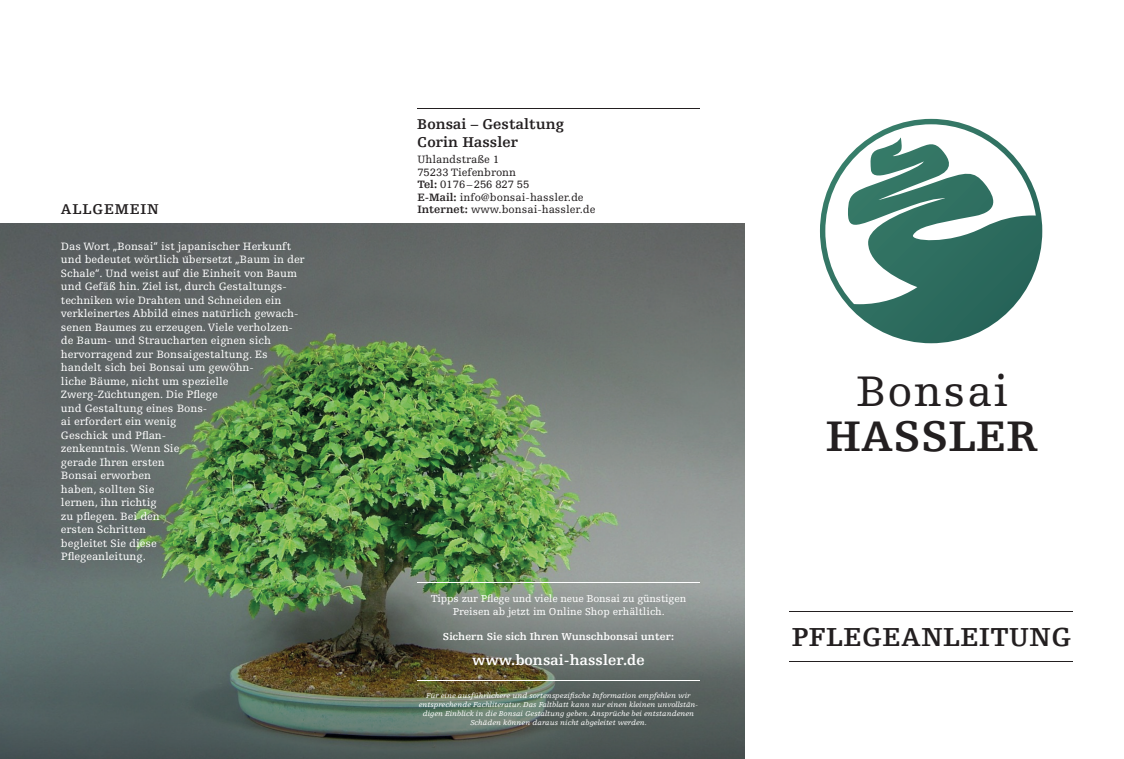
<style>
.page{position:relative;width:1124px;height:759px;background:#fff}
.page>*{position:absolute;margin:0;border:0;box-sizing:border-box;transform-origin:0 0}
.t1{font:700 45.12px "Egyptienne FLT Std";color:#231f20}
.t2{font:45.12px "Egyptienne FLT Std";letter-spacing:.03em;color:#231f20}
.t3{font:700 27.5px "Egyptienne FLT Std";letter-spacing:.015em;color:#231f20}
.t4{font:700 15px/18px "Egyptienne FLT Std";color:#231f20}
.t5{font:700 15px "Egyptienne FLT Std";color:#fff}
.t6{font:700 15px "Egyptienne FLT Std";letter-spacing:.05em;color:#231f20}
.t7{font:11.25px/13.5px "Egyptienne FLT Std";color:#fff}
.t8{font:11.25px/12.5px "Egyptienne FLT Std";color:#231f20}
.t9{font:11.25px "Adobe Hebrew";color:#fff}
.t10{font:10.62px/12.8px "Egyptienne FLT Std";letter-spacing:-.01em;color:#fff;text-align:center}
.t11{font:700 10.62px "Egyptienne FLT Std";color:#fff}
.t12{font:italic 7.5px "Egyptienne FLT Std";color:#fff}
.s1{font-weight:700}
</style>
<div class="page">
<img style="left:0;top:223px;width:700px;height:339px">
<img style="left:700px;top:223px;width:44px;height:339px">
<img style="left:43px;top:758px;width:701px;height:1px">
<img style="left:0;top:562px;width:744px;height:196px">
<svg style="left:820px;top:119px;width:222px;height:224px"></svg>
<hr style="left:417px;top:679px;width:282px;height:1px;background:#fff">
<hr style="left:417px;top:582px;width:282px;height:1px;background:#fff">
<hr style="left:417px;top:108px;width:282px;height:1px;background:#231f20">
<hr style="left:789px;top:660px;width:284px;height:1px;background:#231f20">
<hr style="left:789px;top:611px;width:284px;height:1px;background:#231f20">
<h3 class="t6" style="left:61px;top:200px;width:99px">ALLGEMEIN</h3>
<p class="t7" style="left:61px;top:239px;width:245px">Das Wort „Bonsai“ ist japanischer Herkunft und bedeutet wörtlich ubersetzt „Baum in der</p>
<p class="t9" style="left:189px;top:252px;width:5px">̈</p>
<p class="t7" style="left:61px;top:266px;width:237px">Schale .“ Und weist auf die Einheit von Baum</p>
<p class="t7" style="left:61px;top:293px;width:222px">techniken wie Drahten und Schneiden ein</p>
<p class="t7" style="left:61px;top:279px;width:227px">und Gefäß hin. Ziel ist, durch Gestaltungs-</p>
<p class="t7" style="left:61px;top:306px;width:239px">verkleinertes Abbild eines naturlich gewach-</p>
<p class="t9" style="left:226px;top:306px;width:5px">̈</p>
<p class="t7" style="left:61px;top:347px;width:208px">hervorragend zur Bonsaigestaltung. Es</p>
<p class="t7" style="left:61px;top:374px;width:169px">liche Bäume, nicht um spezielle</p>
<p class="t7" style="left:61px;top:320px;width:233px">senen Baumes zu erzeugen. Viele verholzen-</p>
<p class="t7" style="left:61px;top:333px;width:211px">de Baum- und Straucharten eignen sich</p>
<p class="t7" style="left:61px;top:360px;width:194px">handelt sich bei Bonsai um gewöhn-</p>
<p class="t7" style="left:61px;top:387px;width:158px">Zwerg-Zuchtungen. Die Pflege</p>
<p class="t9" style="left:111px;top:387px;width:5px">̈</p>
<p class="t7" style="left:61px;top:414px;width:117px">ai erfordert ein wenig</p>
<p class="t7" style="left:61px;top:401px;width:148px">und Gestaltung eines Bons-</p>
<p class="t7" style="left:61px;top:441px;width:120px">zenkenntnis. Wenn Sie</p>
<p class="t7" style="left:61px;top:428px;width:107px">Geschick und Pflan-</p>
<p class="t7" style="left:61px;top:455px;width:105px">gerade Ihren ersten<br>Bonsai erworben haben, sollten Sie lernen, ihn richtig zu pflegen. Bei den ersten Schritten begleitet Sie diese<br>Pflegeanleitung.</p>
<h3 class="t4" style="left:417px;top:115px;width:148px">Bonsai – Gestaltung<br>Corin Hassler</h3>
<p class="t8" style="left:417px;top:153px;width:179px">Uhlandstraße 1<br>75233 Tiefenbronn<br><span class="s1">Tel:</span> 0176–256 827 55<br><span class="s1">E-Mail:</span> info@bonsai-hassler.de<br><span class="s1">Internet:</span> www.bonsai-hassler.de</p>
<p class="t10" style="left:430px;top:592px;width:257px">Tipps zur Pflege und viele neue Bonsai zu günstigen<br>Preisen ab jetzt im Online Shop erhältlich.</p>
<p class="t11" style="left:443px;top:631px;width:232px">Sichern Sie sich Ihren Wunschbonsai unter:</p>
<h3 class="t5" style="left:472px;top:652px;width:174px">www.bonsai-hassler.de</h3>
<p class="t12" style="left:426px;top:691px;width:266px">Für eine ausführlichere und sortenspezifische Information empfehlen wir</p>
<p class="t12" style="left:422px;top:709px;width:273px">digen Einblick in die Bonsai Gestaltung geben. Ansprüche bei entstandenen</p>
<p class="t12" style="left:418px;top:700px;width:281px">entsprechende Fachliteratur. Das Faltblatt kann nur einen kleinen unvollstän-</p>
<p class="t12" style="left:470px;top:718px;width:178px">Schäden können daraus nicht abgeleitet werden.</p>
<h1 class="t2" style="left:856px;top:366px;width:154px">Bonsai</h1>
<h1 class="t1" style="left:825px;top:411px;width:215px">HASSLER</h1>
<h2 class="t3" style="left:791px;top:621px;width:281px">PFLEGEANLEITUNG</h2>
</div>
